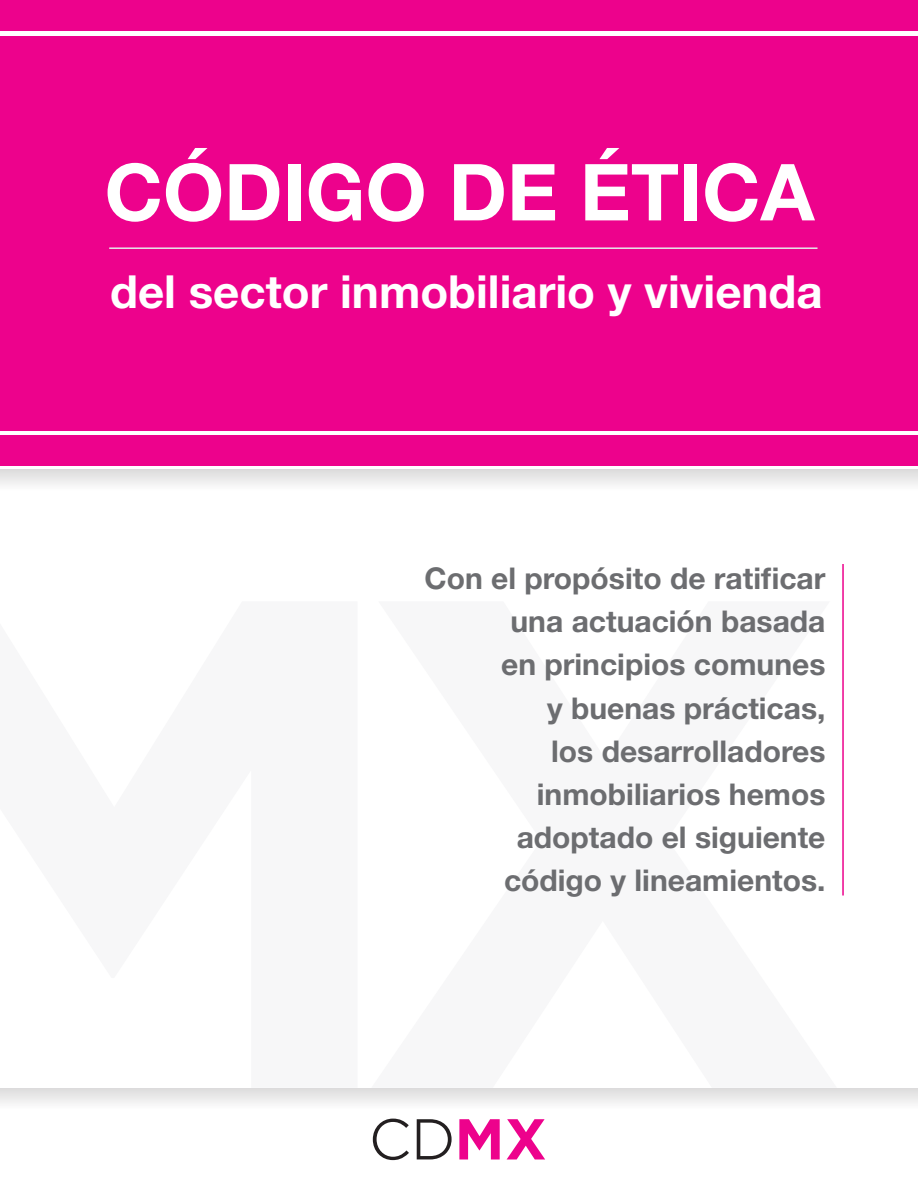
<style>
.page{position:relative;width:918px;height:1188px;background:#fff}
.page>*{position:absolute;margin:0;border:0;box-sizing:border-box;transform-origin:0 0}
.t1{font:700 78.75px "Helvetica Neue LT Std";color:#fff}
.t2{font:700 45.6px "Helvetica Neue LT Std";color:#fff}
.t3{font:700 30px/43.2px "Helvetica Neue LT Std";color:#6c6d70;text-align:right}
</style>
<div class="page">
<div style="left:0;top:36px;width:918px;height:394px;background:#ed028c"></div>
<div style="left:0;top:0;width:918px;height:31px;background:#ed028c"></div>
<div style="left:0;top:435px;width:918px;height:31px;background:#ed028c"></div>
<div style="left:0;top:1088px;width:918px;height:60px;background:linear-gradient(to bottom,#ebebeb,#fff)"></div>
<div style="left:0;top:470px;width:918px;height:60px;background:linear-gradient(to bottom,#ececec,#fff)"></div>
<svg style="left:373px;top:1119px;width:36px;height:41px"></svg>
<svg style="left:417px;top:1119px;width:35px;height:40px"></svg>
<svg style="left:459px;top:1119px;width:41px;height:40px"></svg>
<svg style="left:507px;top:1119px;width:38px;height:40px"></svg>
<hr style="left:842px;top:564px;width:2px;height:332px;background:#ed028c">
<hr style="left:109px;top:247px;width:709px;height:2px;background:#e6e7e9">
<h1 class="t1" style="left:105px;top:144px;width:711px">CÓDIGO DE ÉTICA</h1>
<h2 class="t2" style="left:110px;top:263px;width:714px">del sector inmobiliario y vivienda</h2>
<p class="t3" style="left:424px;top:556px;width:403px">Con el propósito de ratificar una actuación basada<br>en principios comunes<br>y buenas prácticas,<br>los desarrolladores inmobiliarios hemos adoptado el siguiente código y lineamientos.</p>
</div>
